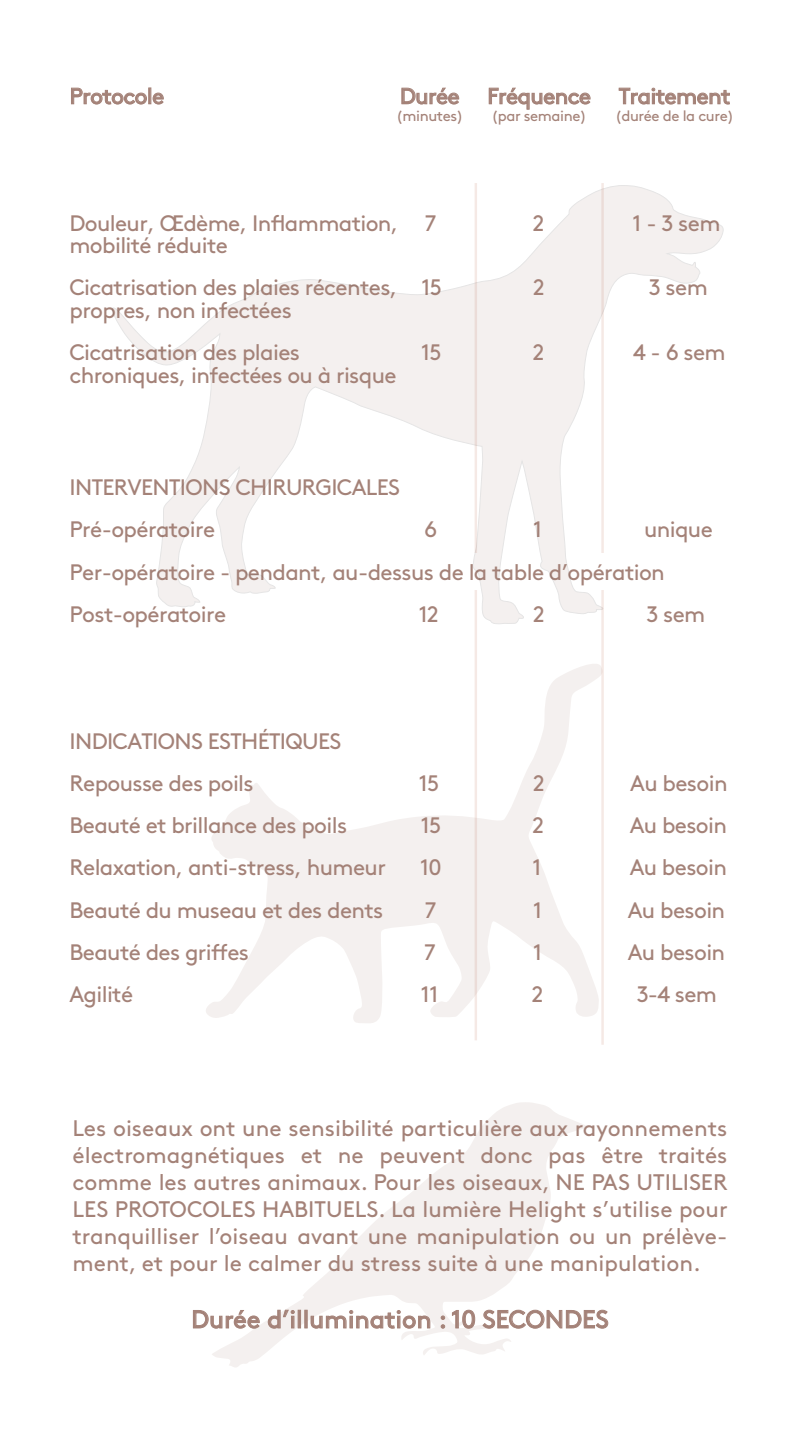
<style>
.page{position:relative;width:810px;height:1440px;background:#fff}
.page>*{position:absolute;margin:0;border:0;box-sizing:border-box;transform-origin:0 0}
.t1{font:25px "Brown";color:#a48278}
.t2{font:22.5px/27px "Brown";color:#a48278;text-align:justify}
.t3{font:22.25px/42.2px "Brown";letter-spacing:-.03em;color:#a48278}
.t4{font:15px "Brown";letter-spacing:-.03em;color:#a48278}
</style>
<div class="page">
<hr style="left:475px;top:183px;width:2px;height:857px;background:#d6a18f">
<hr style="left:601px;top:183px;width:3px;height:862px;background:#d6a18f">
<svg style="left:71px;top:88px;width:93px;height:17px"></svg>
<svg style="left:401px;top:88px;width:58px;height:17px"></svg>
<svg style="left:489px;top:88px;width:102px;height:22px"></svg>
<svg style="left:619px;top:88px;width:111px;height:17px"></svg>
<svg style="left:112px;top:185px;width:611px;height:439px"></svg>
<svg style="left:206px;top:664px;width:397px;height:359px"></svg>
<svg style="left:193px;top:1310px;width:19px;height:19px"></svg>
<svg style="left:589px;top:1310px;width:19px;height:19px"></svg>
<svg style="left:212px;top:1102px;width:377px;height:265px"></svg>
<p class="t3" style="left:69px;top:73px;width:96px">Protocole</p>
<p class="t3" style="left:400px;top:73px;width:61px">Durée</p>
<p class="t4" style="left:396px;top:105px;width:69px">(minutes)</p>
<p class="t3" style="left:487px;top:73px;width:105px">Fréquence</p>
<p class="t4" style="left:492px;top:105px;width:97px">(par semaine)</p>
<p class="t3" style="left:619px;top:73px;width:113px">Traitement</p>
<p class="t4" style="left:615px;top:105px;width:120px">(durée de la cure)</p>
<p class="t3" style="left:69px;top:200px;width:369px">Douleur, Œdème, Inflammation, 7</p>
<p class="t3" style="left:533px;top:200px;width:13px">2</p>
<p class="t3" style="left:633px;top:200px;width:89px">1 - 3 sem</p>
<p class="t3" style="left:69px;top:222px;width:374px">mobilité réduite<br>Cicatrisation des plaies récentes, 15</p>
<p class="t3" style="left:533px;top:265px;width:13px">2</p>
<p class="t3" style="left:649px;top:265px;width:61px">3 sem</p>
<p class="t3" style="left:69px;top:287px;width:232px">propres, non infectées<br>Cicatrisation des plaies</p>
<p class="t3" style="left:421px;top:329px;width:22px">15</p>
<p class="t3" style="left:533px;top:329px;width:13px">2</p>
<p class="t3" style="left:633px;top:329px;width:94px">4 - 6 sem</p>
<p class="t3" style="left:69px;top:352px;width:329px">chroniques, infectées ou à risque</p>
<p class="t3" style="left:69px;top:464px;width:332px">INTERVENTIONS CHIRURGICALES<br>Pré-opératoire</p>
<p class="t3" style="left:69px;top:507px;width:645px;text-indent:575px">unique<br>Per-opératoire - pendant, au-dessus de la table d’opération<br>Post-opératoire</p>
<p class="t3" style="left:424px;top:507px;width:15px">6</p>
<p class="t3" style="left:533px;top:507px;width:11px">1</p>
<p class="t3" style="left:419px;top:591px;width:22px">12</p>
<p class="t3" style="left:533px;top:591px;width:13px">2</p>
<p class="t3" style="left:646px;top:591px;width:61px">3 sem</p>
<p class="t3" style="left:69px;top:718px;width:273px">INDICATIONS ESTHÉTIQUES<br>Repousse des poils</p>
<p class="t3" style="left:419px;top:760px;width:22px">15</p>
<p class="t3" style="left:533px;top:760px;width:13px">2</p>
<p class="t3" style="left:630px;top:760px;width:99px">Au besoin</p>
<p class="t3" style="left:69px;top:802px;width:279px">Beauté et brillance des poils</p>
<p class="t3" style="left:421px;top:802px;width:22px">15</p>
<p class="t3" style="left:532px;top:802px;width:13px">2</p>
<p class="t3" style="left:630px;top:802px;width:99px">Au besoin</p>
<p class="t3" style="left:69px;top:845px;width:318px">Relaxation, anti-stress, humeur</p>
<p class="t3" style="left:420px;top:845px;width:23px">10</p>
<p class="t3" style="left:532px;top:845px;width:11px">1</p>
<p class="t3" style="left:630px;top:845px;width:99px">Au besoin</p>
<p class="t3" style="left:69px;top:887px;width:316px">Beauté du museau et des dents</p>
<p class="t3" style="left:425px;top:887px;width:13px">7</p>
<p class="t3" style="left:533px;top:887px;width:11px">1</p>
<p class="t3" style="left:628px;top:887px;width:99px">Au besoin</p>
<p class="t3" style="left:69px;top:929px;width:181px">Beauté des griffes</p>
<p class="t3" style="left:424px;top:929px;width:13px">7</p>
<p class="t3" style="left:533px;top:929px;width:11px">1</p>
<p class="t3" style="left:628px;top:929px;width:99px">Au besoin</p>
<p class="t3" style="left:69px;top:971px;width:65px">Agilité</p>
<p class="t3" style="left:421px;top:971px;width:19px">11</p>
<p class="t3" style="left:532px;top:971px;width:13px">2</p>
<p class="t3" style="left:637px;top:971px;width:82px">3-4 sem</p>
<p class="t2" style="left:72px;top:1113px;width:657px">Les oiseaux ont une sensibilité particulière aux rayonnements électromagnétiques et ne peuvent donc pas être traités comme les autres animaux. Pour les oiseaux, NE PAS UTILISER LES PROTOCOLES HABITUELS. La lumière Helight s’utilise pour tranquilliser l’oiseau avant une manipulation ou un prélève&shy;ment, et pour le calmer du stress suite à une manipulation.</p>
<p class="t1" style="left:191px;top:1300px;width:419px">Durée d’illumination : 10 SECONDES</p>
</div>
